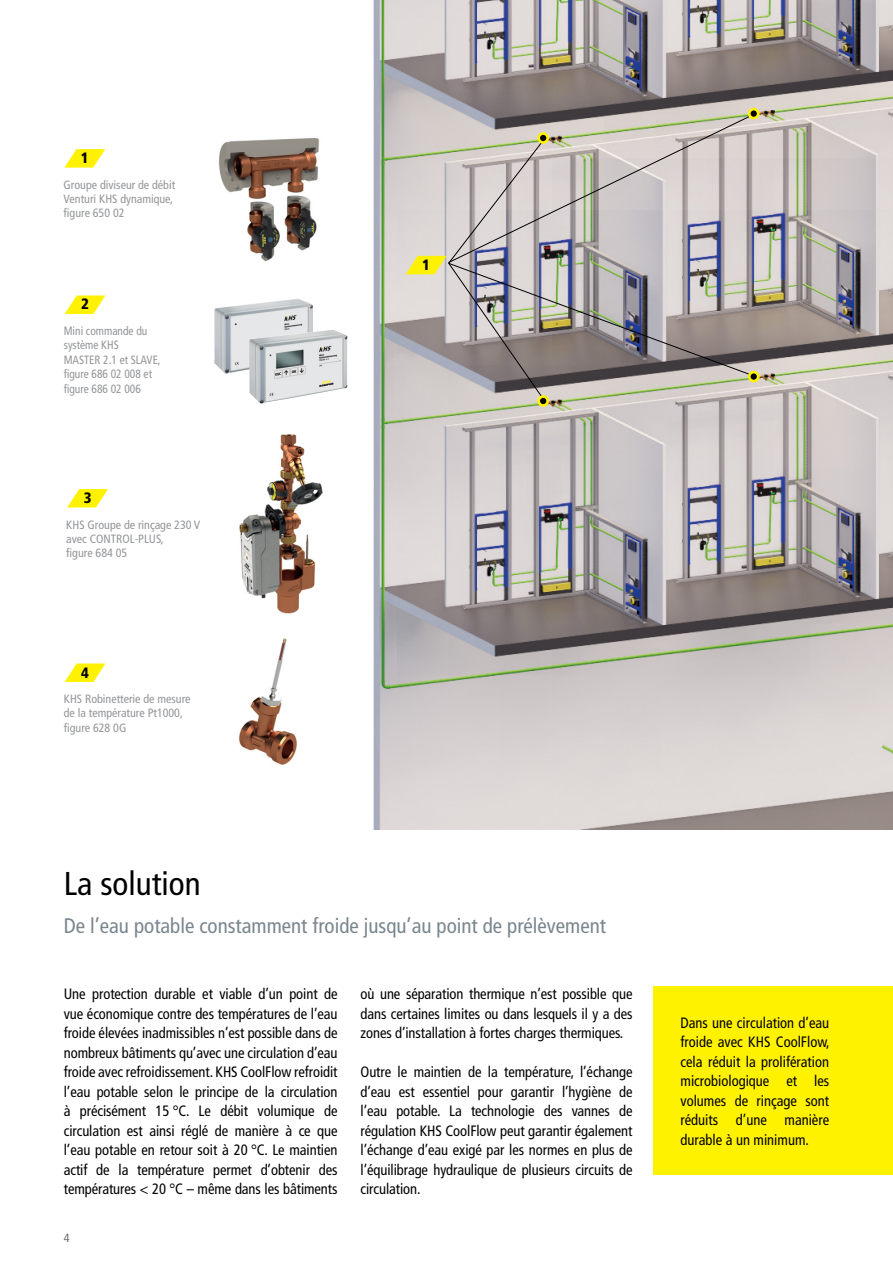
<style>
.page{position:relative;width:893px;height:1263px;background:#fff}
.page>*{position:absolute;margin:0;border:0;box-sizing:border-box;transform-origin:0 0}
.t1{font:condensed 33px "Frutiger LT Com";color:#000}
.t2{font:condensed 21px "Frutiger LT Com";color:#7a868e}
.t3{font:condensed 15px/19.5px "Frutiger LT Com";letter-spacing:-.005em;color:#000;text-align:justify}
.t4{font:900 condensed 15px "Frutiger LT Com";color:#000}
.t5{font:condensed 12px/14.4px "Frutiger LT Com";color:#939598}
.t6{font:condensed 12px/14.4px "Frutiger LT Com";color:#939598;scale:.95 1}
.t7{font:condensed 12px "Frutiger LT Com";color:#6d6e71}
</style>
<div class="page">
<img style="left:373px;top:0;width:520px;height:829px">
<div style="left:539px;top:396px;width:9px;height:9px;background:#000;border-radius:50%"></div>
<div style="left:537px;top:395px;width:12px;height:12px;border:3px solid #fff200;border-radius:50%"></div>
<svg style="left:406px;top:138px;width:348px;height:264px;background:#aca7a3"></svg>
<svg style="left:447px;top:113px;width:309px;height:151px;background:#c4bfbc"></svg>
<div style="left:749px;top:109px;width:9px;height:9px;background:#000;border-radius:50%"></div>
<div style="left:748px;top:108px;width:11px;height:11px;border:3px solid #fff200;border-radius:50%"></div>
<div style="left:749px;top:372px;width:9px;height:9px;background:#000;border-radius:50%"></div>
<div style="left:748px;top:371px;width:11px;height:11px;border:3px solid #fff200;border-radius:50%"></div>
<div style="left:654px;top:986px;width:239px;height:189px;background:#fff200"></div>
<img style="left:239px;top:638px;width:58px;height:127px">
<img style="left:214px;top:299px;width:100px;height:75px">
<img style="left:249px;top:330px;width:99px;height:74px">
<img style="left:239px;top:434px;width:84px;height:180px">
<img style="left:218px;top:137px;width:101px;height:125px">
<svg style="left:64px;top:149px;width:41px;height:19px"></svg>
<svg style="left:65px;top:295px;width:40px;height:19px"></svg>
<svg style="left:67px;top:489px;width:41px;height:18px"></svg>
<svg style="left:65px;top:663px;width:40px;height:19px"></svg>
<p class="t4" style="left:81px;top:149px;width:9px">1</p>
<p class="t5" style="left:64px;top:177px;width:113px">Groupe diviseur de débit</p>
<p class="t5" style="left:64px;top:192px;width:111px">Venturi KHS dynamique,</p>
<p class="t5" style="left:64px;top:206px;width:62px">figure 650 02</p>
<p class="t4" style="left:81px;top:295px;width:9px">2</p>
<p class="t6" style="left:64px;top:323px;width:89px">Mini commande du système KHS</p>
<p class="t6" style="left:64px;top:352px;width:104px">MASTER 2.1 et SLAVE,</p>
<p class="t6" style="left:64px;top:367px;width:94px">figure 686 02 008 et figure 686 02 006</p>
<p class="t4" style="left:84px;top:489px;width:9px">3</p>
<p class="t5" style="left:66px;top:517px;width:135px">KHS Groupe de rinçage 230 V avec CONTROL-PLUS,</p>
<p class="t5" style="left:66px;top:546px;width:62px">figure 684 05</p>
<p class="t4" style="left:81px;top:663px;width:9px">4</p>
<p class="t5" style="left:64px;top:691px;width:128px">KHS Robinetterie de mesure de la température Pt1000,</p>
<p class="t5" style="left:64px;top:720px;width:64px">figure 628 0G</p>
<p class="t4" style="left:422px;top:255px;width:9px">1</p>
<p class="t1" style="left:64px;top:863px;width:138px">La solution</p>
<p class="t2" style="left:64px;top:912px;width:544px">De l’eau potable constamment froide jusqu’au point de prélèvement</p>
<p class="t3" style="left:64px;top:984px;width:275px">Une protection durable et viable d’un point de vue économique contre des températures de l’eau froide élevées inadmissibles n’est possible dans de nombreux bâtiments qu’avec une circulation d’eau froide avec refroidissement. KHS CoolFlow refroidit l’eau potable selon le principe de la circulation à précisément 15 °C. Le débit volumique de circulation est ainsi réglé de manière à ce que l’eau potable en retour soit à 20 °C. Le maintien actif de la température permet d’obtenir des températures &lt; 20 °C – même dans les bâtiments</p>
<p class="t7" style="left:64px;top:1230px;width:7px">4</p>
<p class="t3" style="left:361px;top:984px;width:273px">où une séparation thermique n’est possible que dans certaines limites ou dans lesquels il y a des zones d’installation à fortes charges thermiques.</p>
<p class="t3" style="left:361px;top:1062px;width:273px">Outre le maintien de la température, l’échange d’eau est essentiel pour garantir l’hygiène de l’eau potable. La technologie des vannes de régulation KHS CoolFlow peut garantir également l’échange d’eau exigé par les normes en plus de l’équilibrage hydraulique de plusieurs circuits de circulation.</p>
<p class="t3" style="left:680px;top:1012px;width:151px">Dans une circulation d’eau froide avec KHS CoolFlow, cela réduit la prolifération microbiologique et les volumes de rinçage sont réduits d’une manière durable à un minimum.</p>
</div>
